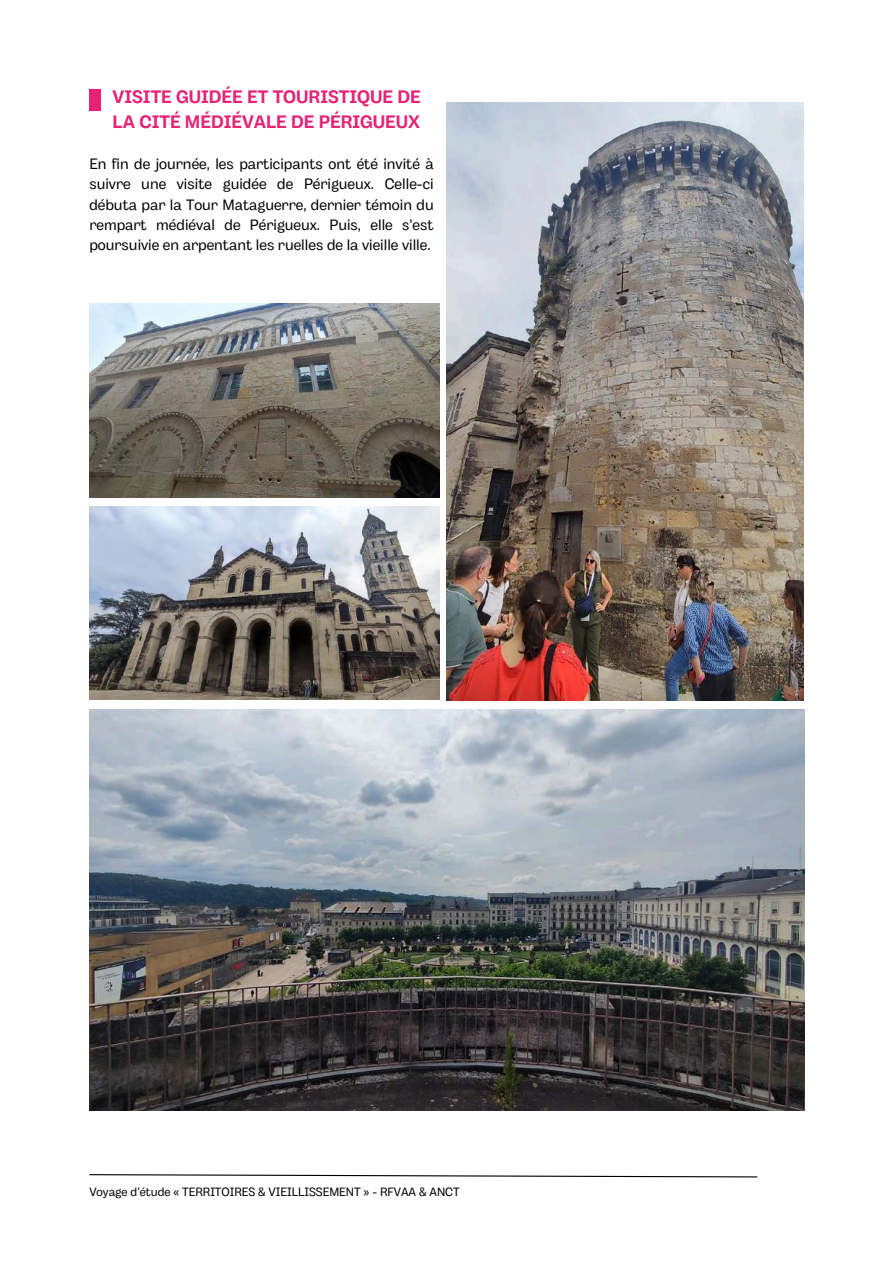
<style>
.page{position:relative;width:894px;height:1264px;background:#fff}
.page>*{position:absolute;margin:0;border:0;box-sizing:border-box;transform-origin:0 0}
.t1{font:700 18px/24.8px "Body Grotesque";color:#e62375}
.t2{font:15px/20.2px "Body Grotesque";color:#000;text-align:justify}
.t3{font:12px "Body Grotesque";color:#000}
</style>
<div class="page">
<div style="left:89px;top:89px;width:12px;height:21px;background:#e62375"></div>
<svg style="left:89px;top:1174px;width:669px;height:3px"></svg>
<img style="left:446px;top:103px;width:357px;height:597px">
<img style="left:89px;top:709px;width:715px;height:401px">
<img style="left:89px;top:506px;width:350px;height:194px">
<img style="left:89px;top:304px;width:350px;height:193px">
<p class="t1" style="left:113px;top:86px;width:309px">VISITE GUIDÉE ET TOURISTIQUE DE<br>LA CITÉ MÉDIÉVALE DE PÉRIGUEUX</p>
<p class="t2" style="left:89px;top:155px;width:346px">En fin de journée, les participants ont été invité à suivre une visite guidée de Périgueux. Celle-ci débuta par la Tour Mataguerre, dernier témoin du rempart médiéval de Périgueux. Puis, elle s’est poursuivie en arpentant les ruelles de la vieille ville.</p>
<p class="t3" style="left:89px;top:1185px;width:372px">Voyage d’étude « TERRITOIRES &amp; VIEILLISSEMENT » - RFVAA &amp; ANCT</p>
</div>
